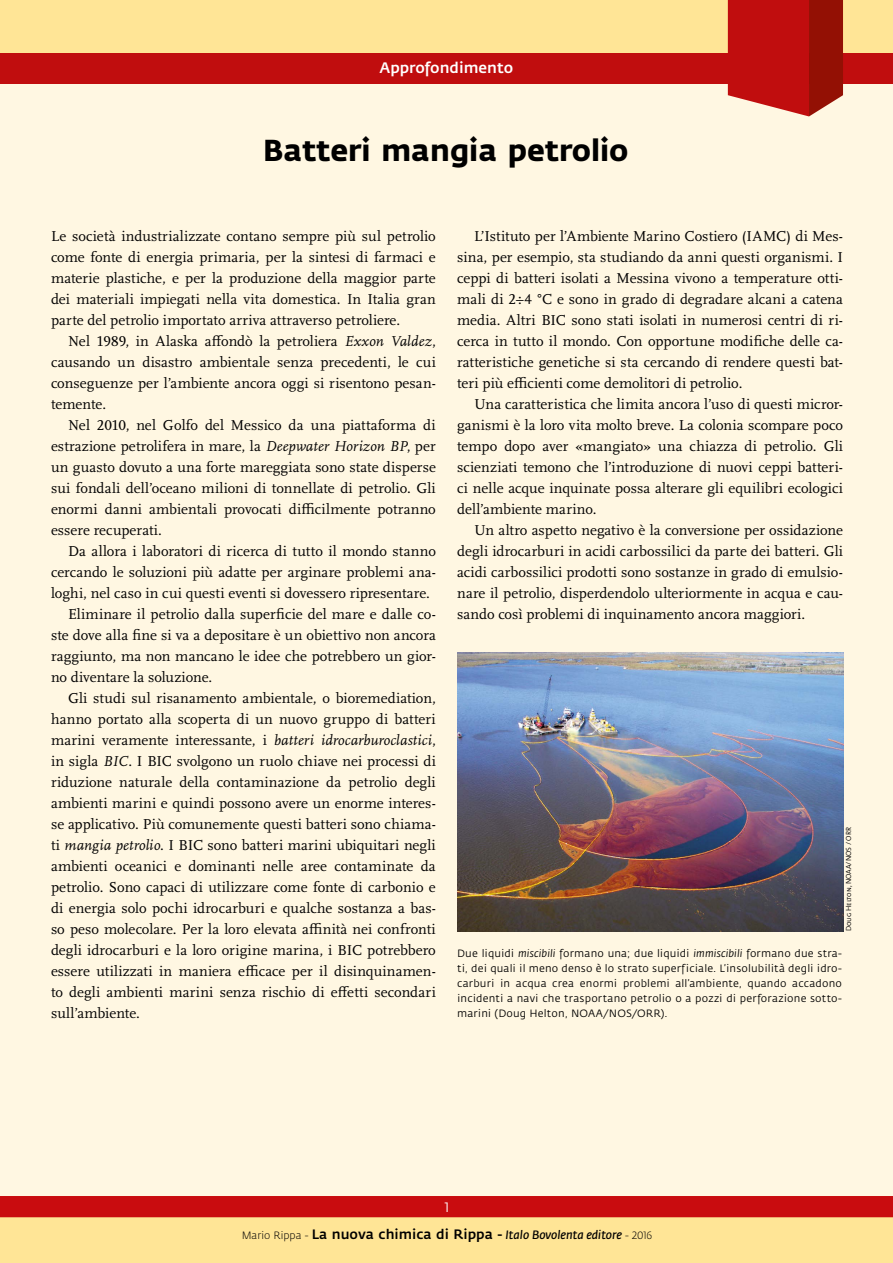
<style>
.page{position:relative;width:893px;height:1263px;background:#fff7e2}
.page>*{position:absolute;margin:0;border:0;box-sizing:border-box;transform-origin:0 0}
.t1{font:700 30px "Fedra Sans";color:#000}
.t2{font:15px/21px "Scala OT";letter-spacing:.005em;color:#000;text-align:justify}
.t3{font:500 15px "Fedra Sans";color:#fff}
.t4{font:500 13.5px/27.3px "Fedra Sans";color:#000;text-align:center}
.t5{font:10.5px/15px "Fedra Sans";letter-spacing:.015em;color:#000;text-align:justify}
.t6{font:7.5px "The Sans Semi Light Caps";color:#000}
.s1{font-style:italic}
.s2{font-weight:400;color:#fff}
.s3{font-weight:300;font-size:10.5px}
.s4{font-weight:400;font-style:italic;font-size:12px}
</style>
<div class="page">
<div style="left:0;top:0;width:893px;height:82px;background:#ffe596"></div>
<div style="left:0;top:53px;width:893px;height:30px;background:#c00d0e"></div>
<svg style="left:728px;top:0;width:115px;height:116px"></svg>
<div style="left:0;top:1196px;width:893px;height:67px;background:#ffe596"></div>
<div style="left:0;top:1196px;width:893px;height:21px;background:#c90c0f"></div>
<img style="left:457px;top:653px;width:386px;height:278px">
<p class="t3" style="left:380px;top:59px;width:135px">Approfondimento</p>
<h1 class="t1" style="left:263px;top:133px;width:367px">Batteri mangia petrolio</h1>
<p class="t2" style="left:51px;top:226px;width:386px">Le società industrializzate contano sempre più sul petrolio come fonte di energia primaria, per la sintesi di farmaci e materie plastiche, e per la produzione della maggior parte dei materiali impiegati nella vita domestica. In Italia gran parte del petrolio importato arriva attraverso petroliere.</p>
<p class="t2" style="left:51px;top:331px;width:386px;text-indent:17px">Nel 1989, in Alaska affondò la petroliera <span class="s1">Exxon Valdez</span>, causando un disastro ambientale senza precedenti, le cui conseguenze per l’ambiente ancora oggi si risentono pesan&shy;temente.</p>
<p class="t2" style="left:51px;top:415px;width:386px;text-indent:17px">Nel 2010, nel Golfo del Messico da una piattaforma di estrazione petrolifera in mare, la <span class="s1">Deepwater Horizon BP</span>, per un guasto dovuto a una forte mareggiata sono state disperse sui fondali dell’oceano milioni di tonnellate di petrolio. Gli enormi danni ambientali provocati difficilmente potranno essere recuperati.</p>
<p class="t2" style="left:68px;top:541px;width:369px">Da allora i laboratori di ricerca di tutto il mondo stanno</p>
<p class="t2" style="left:51px;top:562px;width:386px">cercando le soluzioni più adatte per arginare problemi ana-</p>
<p class="t2" style="left:51px;top:583px;width:381px">loghi, nel caso in cui questi eventi si dovessero ripresentare.</p>
<p class="t2" style="left:68px;top:604px;width:369px">Eliminare il petrolio dalla superficie del mare e dalle co-</p>
<p class="t2" style="left:51px;top:625px;width:386px">ste dove alla fine si va a depositare è un obiettivo non ancora</p>
<p class="t2" style="left:51px;top:646px;width:386px">raggiunto, ma non mancano le idee che potrebbero un gior-</p>
<p class="t2" style="left:51px;top:667px;width:163px">no diventare la soluzione.</p>
<p class="t2" style="left:68px;top:688px;width:369px">Gli studi sul risanamento ambientale, o bioremediation,</p>
<p class="t2" style="left:51px;top:709px;width:386px">hanno portato alla scoperta di un nuovo gruppo di batteri</p>
<p class="t2" style="left:51px;top:730px;width:386px">marini veramente interessante, i <span class="s1">batteri idrocarburoclastici</span>,</p>
<p class="t2" style="left:51px;top:751px;width:386px">in sigla <span class="s1">BIC</span>. I BIC svolgono un ruolo chiave nei processi di</p>
<p class="t2" style="left:51px;top:772px;width:386px">riduzione naturale della contaminazione da petrolio degli</p>
<p class="t2" style="left:51px;top:793px;width:386px">ambienti marini e quindi possono avere un enorme interes-</p>
<p class="t2" style="left:51px;top:814px;width:386px">se applicativo. Più comunemente questi batteri sono chiama-</p>
<p class="t2" style="left:51px;top:835px;width:386px">ti <span class="s1">mangia petrolio</span>. I BIC sono batteri marini ubiquitari negli</p>
<p class="t2" style="left:51px;top:856px;width:386px">ambienti oceanici e dominanti nelle aree contaminate da</p>
<p class="t2" style="left:51px;top:877px;width:386px">petrolio. Sono capaci di utilizzare come fonte di carbonio e</p>
<p class="t2" style="left:51px;top:898px;width:386px">di energia solo pochi idrocarburi e qualche sostanza a bas-</p>
<p class="t2" style="left:51px;top:919px;width:386px">so peso molecolare. Per la loro elevata affinità nei confronti</p>
<p class="t2" style="left:51px;top:940px;width:386px">degli idrocarburi e la loro origine marina, i BIC potrebbero</p>
<p class="t2" style="left:51px;top:961px;width:386px">essere utilizzati in maniera efficace per il disinquinamen-</p>
<p class="t2" style="left:51px;top:982px;width:386px">to degli ambienti marini senza rischio di effetti secondari</p>
<p class="t2" style="left:51px;top:1003px;width:90px">sull’ambiente.</p>
<p class="t2" style="left:457px;top:226px;width:387px;text-indent:17px">L’Istituto per l’Ambiente Marino Costiero (IAMC) di Mes&shy;sina, per esempio, sta studiando da anni questi organismi. I ceppi di batteri isolati a Messina vivono a temperature otti&shy;mali di 2÷4 °C e sono in grado di degradare alcani a catena media. Altri BIC sono stati isolati in numerosi centri di ri&shy;cerca in tutto il mondo. Con opportune modifiche delle ca&shy;ratteristiche genetiche si sta cercando di rendere questi bat&shy;teri più efficienti come demolitori di petrolio.</p>
<p class="t2" style="left:457px;top:394px;width:387px;text-indent:17px">Una caratteristica che limita ancora l’uso di questi micror&shy;ganismi è la loro vita molto breve. La colonia scompare poco tempo dopo aver «mangiato» una chiazza di petrolio. Gli scienziati temono che l’introduzione di nuovi ceppi batteri&shy;ci nelle acque inquinate possa alterare gli equilibri ecologici dell’ambiente marino.</p>
<p class="t2" style="left:457px;top:520px;width:387px;text-indent:17px">Un altro aspetto negativo è la conversione per ossidazione degli idrocarburi in acidi carbossilici da parte dei batteri. Gli acidi carbossilici prodotti sono sostanze in grado di emulsio&shy;nare il petrolio, disperdendolo ulteriormente in acqua e cau&shy;sando così problemi di inquinamento ancora maggiori.</p>
<p class="t6" style="left:842px;top:931px;width:106px;rotate:-90deg">Doug Helton, NOAA/NOS / ORR</p>
<p class="t5" style="left:457px;top:946px;width:386px">Due liquidi <span class="s1">miscibili</span> formano una; due liquidi <span class="s1">immiscibili</span> formano due stra&shy;ti, dei quali il meno denso è lo strato superficiale. L’insolubilità degli idro&shy;carburi in acqua crea enormi problemi all’ambiente, quando accadono incidenti a navi che trasportano petrolio o a pozzi di perforazione sotto&shy;marini (Doug Helton, NOAA/NOS/ORR).</p>
<p class="t4" style="left:242px;top:1193px;width:412px"><span class="s2">1<br></span><span class="s3">Mario Rippa -</span> La nuova chimica di Rippa - <span class="s4">Italo Bovolenta editore</span> <span class="s3">- 2016</span></p>
</div>
